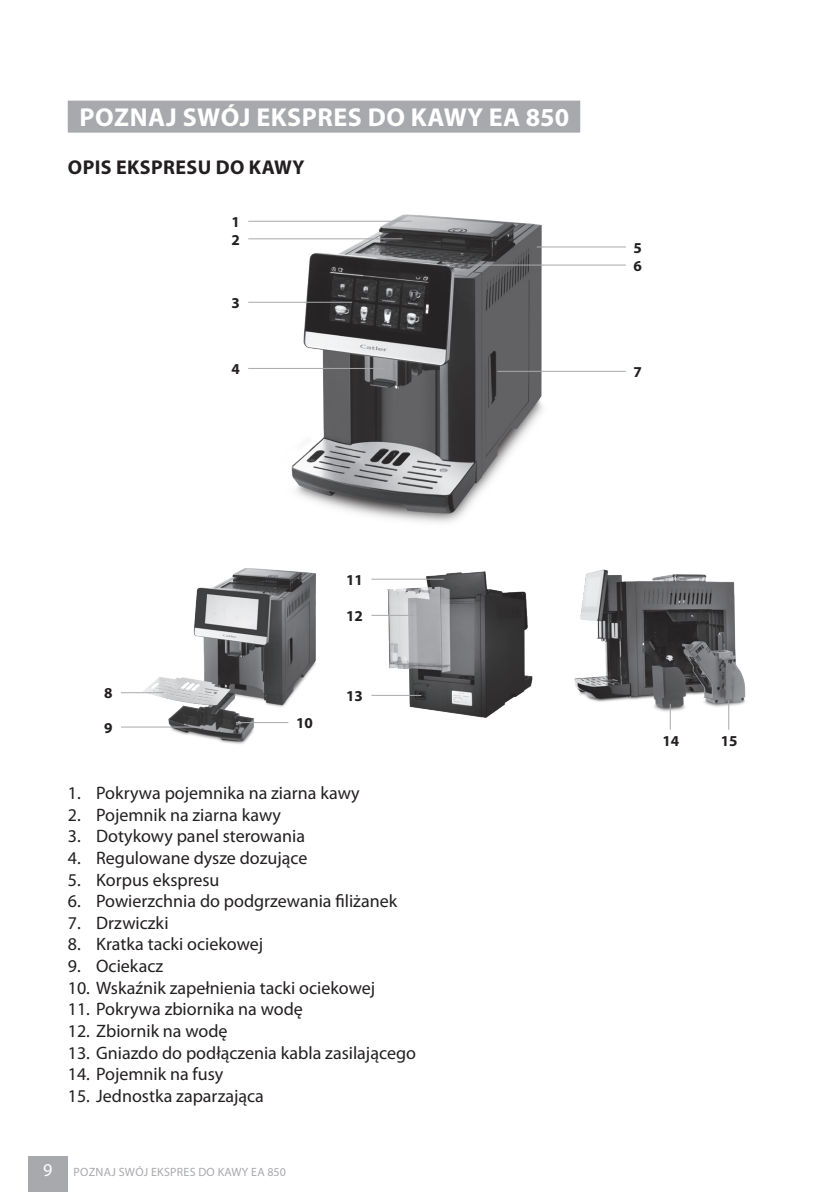
<style>
.page{position:relative;width:839px;height:1192px;background:#fff}
.page>*{position:absolute;margin:0;border:0;box-sizing:border-box;transform-origin:0 0}
.t1{font:700 26px "Myriad Pro";letter-spacing:.02em;color:#fff}
.t2{font:700 20px "Myriad Pro";letter-spacing:.02em;color:#231f20}
.t3{font:18px "Myriad Pro";color:#231f20}
.t4{font:700 15.2px/17.6px "Myriad Pro";color:#231f20}
.t5{font:12px "Myriad Pro";letter-spacing:.02em;color:#a8a9ad}
.s1{font-size:18px;color:#fff}
</style>
<div class="page">
<div style="left:28px;top:1156px;width:40px;height:35px;background:#a8a9ad"></div>
<div style="left:68px;top:101px;width:512px;height:32px;background:#a8a9ad"></div>
<img style="left:274px;top:214px;width:290px;height:309px">
<img style="left:131px;top:568px;width:185px;height:176px">
<img style="left:382px;top:571px;width:151px;height:147px">
<img style="left:574px;top:569px;width:172px;height:150px">
<svg style="left:669px;top:704px;width:1px;height:25px"></svg>
<hr style="left:248px;top:221px;width:163px;height:1px;background:#a8a9ad">
<hr style="left:248px;top:238px;width:154px;height:1px;background:#a8a9ad">
<hr style="left:248px;top:302px;width:104px;height:1px;background:#a8a9ad">
<hr style="left:248px;top:368px;width:136px;height:1px;background:#a8a9ad">
<hr style="left:536px;top:246px;width:89px;height:1px;background:#a8a9ad">
<hr style="left:468px;top:264px;width:157px;height:1px;background:#a8a9ad">
<hr style="left:497px;top:371px;width:128px;height:1px;background:#a8a9ad">
<hr style="left:236px;top:722px;width:52px;height:1px;background:#a8a9ad">
<hr style="left:121px;top:692px;width:43px;height:1px;background:#a8a9ad">
<hr style="left:121px;top:726px;width:82px;height:1px;background:#a8a9ad">
<hr style="left:371px;top:578px;width:73px;height:1px;background:#a8a9ad">
<hr style="left:371px;top:615px;width:43px;height:1px;background:#a8a9ad">
<hr style="left:371px;top:695px;width:50px;height:1px;background:#a8a9ad">
<svg style="left:727px;top:700px;width:1px;height:19px"></svg>
<h1 class="t1" style="left:79px;top:100px;width:491px">POZNAJ SWÓJ EKSPRES DO KAWY EA 850</h1>
<p class="t2" style="left:68px;top:154px;width:238px">OPIS EKSPRESU DO KAWY</p>
<p class="t4" style="left:231px;top:212px;width:10px">1<br>2</p>
<p class="t4" style="left:231px;top:293px;width:10px">3</p>
<p class="t4" style="left:231px;top:359px;width:10px">4</p>
<p class="t4" style="left:633px;top:238px;width:10px">5<br>6</p>
<p class="t4" style="left:633px;top:362px;width:10px">7</p>
<p class="t4" style="left:104px;top:684px;width:10px">8</p>
<p class="t4" style="left:104px;top:718px;width:10px">9</p>
<p class="t4" style="left:296px;top:713px;width:18px">10</p>
<p class="t4" style="left:346px;top:570px;width:18px">11</p>
<p class="t4" style="left:346px;top:606px;width:18px">12</p>
<p class="t4" style="left:346px;top:686px;width:18px">13</p>
<p class="t3" style="left:68px;top:782px;width:293px">1. Pokrywa pojemnika na ziarna kawy</p>
<p class="t3" style="left:68px;top:803px;width:214px">2. Pojemnik na ziarna kawy</p>
<p class="t3" style="left:68px;top:825px;width:239px">3. Dotykowy panel sterowania</p>
<p class="t3" style="left:68px;top:846px;width:241px">4. Regulowane dysze dozujące</p>
<p class="t3" style="left:68px;top:868px;width:153px">5. Korpus ekspresu</p>
<p class="t3" style="left:68px;top:890px;width:331px">6. Powierzchnia do podgrzewania filiżanek</p>
<p class="t3" style="left:68px;top:911px;width:102px">7. Drzwiczki</p>
<p class="t3" style="left:68px;top:933px;width:197px">8. Kratka tacki ociekowej</p>
<p class="t3" style="left:68px;top:954px;width:97px">9. Ociekacz</p>
<p class="t3" style="left:68px;top:976px;width:309px">10. Wskaźnik zapełnienia tacki ociekowej</p>
<p class="t3" style="left:68px;top:998px;width:236px">11. Pokrywa zbiornika na wodę</p>
<p class="t3" style="left:68px;top:1019px;width:161px">12. Zbiornik na wodę</p>
<p class="t3" style="left:68px;top:1041px;width:349px">13. Gniazdo do podłączenia kabla zasilającego</p>
<p class="t3" style="left:68px;top:1062px;width:157px">14. Pojemnik na fusy</p>
<p class="t3" style="left:68px;top:1084px;width:197px">15. Jednostka zaparzająca</p>
<p class="t5" style="left:43px;top:1163px;width:244px"><span class="s1">9</span> POZNAJ SWÓJ EKSPRES DO KAWY EA 850</p>
<p class="t4" style="left:662px;top:731px;width:18px">14</p>
<p class="t4" style="left:720px;top:731px;width:18px">15</p>
</div>
